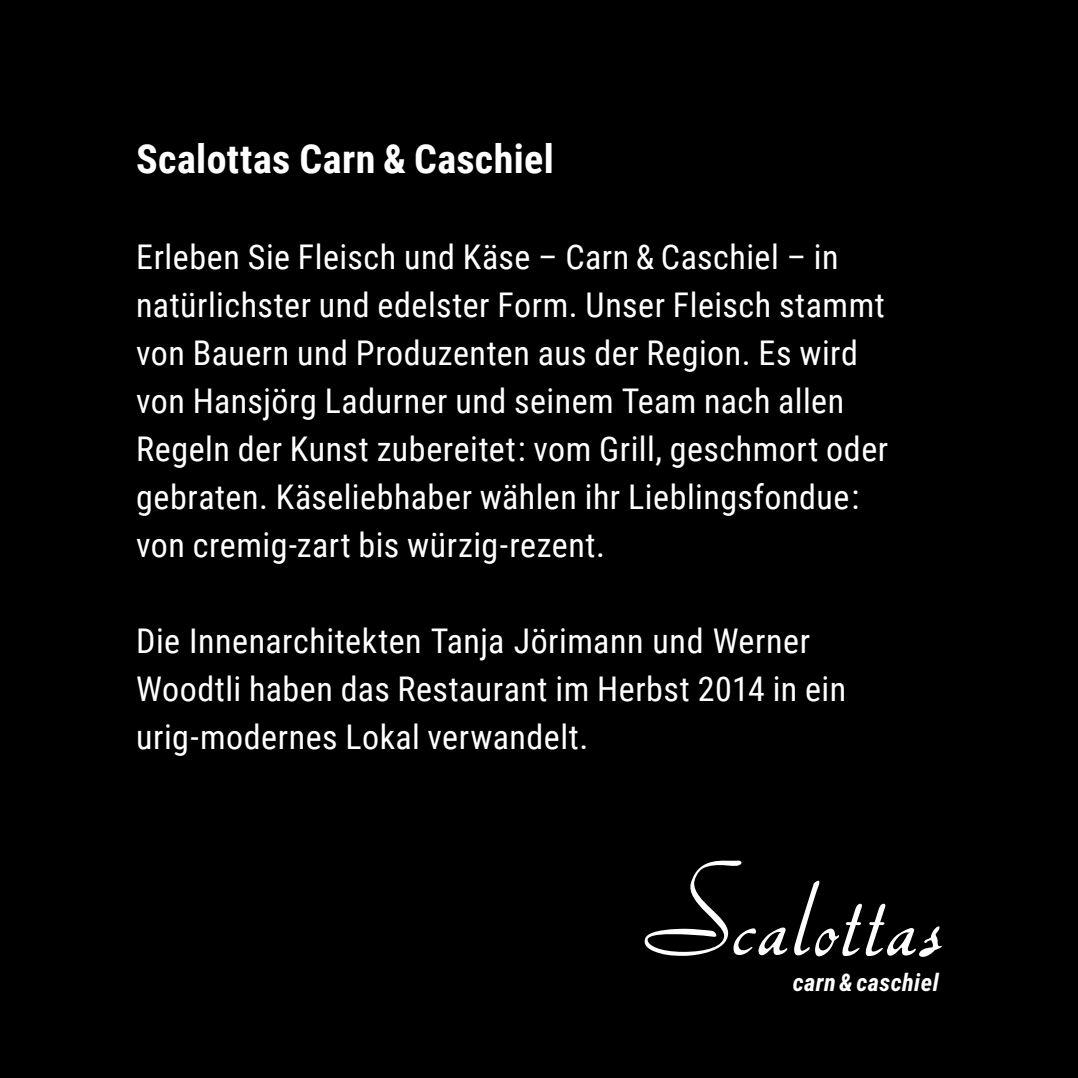
<style>
.page{position:relative;width:1078px;height:1078px;background:#fff}
.page>*{position:absolute;margin:0;border:0;box-sizing:border-box;transform-origin:0 0}
.t1{font:700 40px "Roboto Condensed";letter-spacing:.01em;color:#fff}
.t2{font:34px/48px "Roboto Condensed";letter-spacing:.015em;color:#fff}
.t3{font:italic 700 24.4px "Roboto Condensed";letter-spacing:.02em;color:#fff}
</style>
<div class="page">
<div style="left:0;top:0;width:1077px;height:1077px;background:#000"></div>
<hr style="left:1077px;top:0;width:1px;height:1077px;background:#94807a">
<svg style="left:644px;top:860px;width:143px;height:95px"></svg>
<svg style="left:794px;top:880px;width:147px;height:77px"></svg>
<p class="t1" style="left:136px;top:130px;width:419px">Scalottas Carn &amp; Caschiel</p>
<p class="t2" style="left:136px;top:231px;width:753px">Erleben Sie Fleisch und Käse – Carn &amp; Caschiel – in natürlichster und edelster Form. Unser Fleisch stammt von Bauern und Produzenten aus der Region. Es wird von Hansjörg Ladurner und seinem Team nach allen Regeln der Kunst zubereitet: vom Grill, geschmort oder gebraten. Käseliebhaber wählen ihr Lieblingsfondue: von cremig-zart bis würzig-rezent.</p>
<p class="t2" style="left:136px;top:615px;width:711px">Die Innenarchitekten Tanja Jörimann und Werner<br>Woodtli haben das Restaurant im Herbst 2014 in ein urig-modernes Lokal verwandelt.</p>
<p class="t3" style="left:792px;top:965px;width:147px">carn &amp; caschiel</p>
</div>
